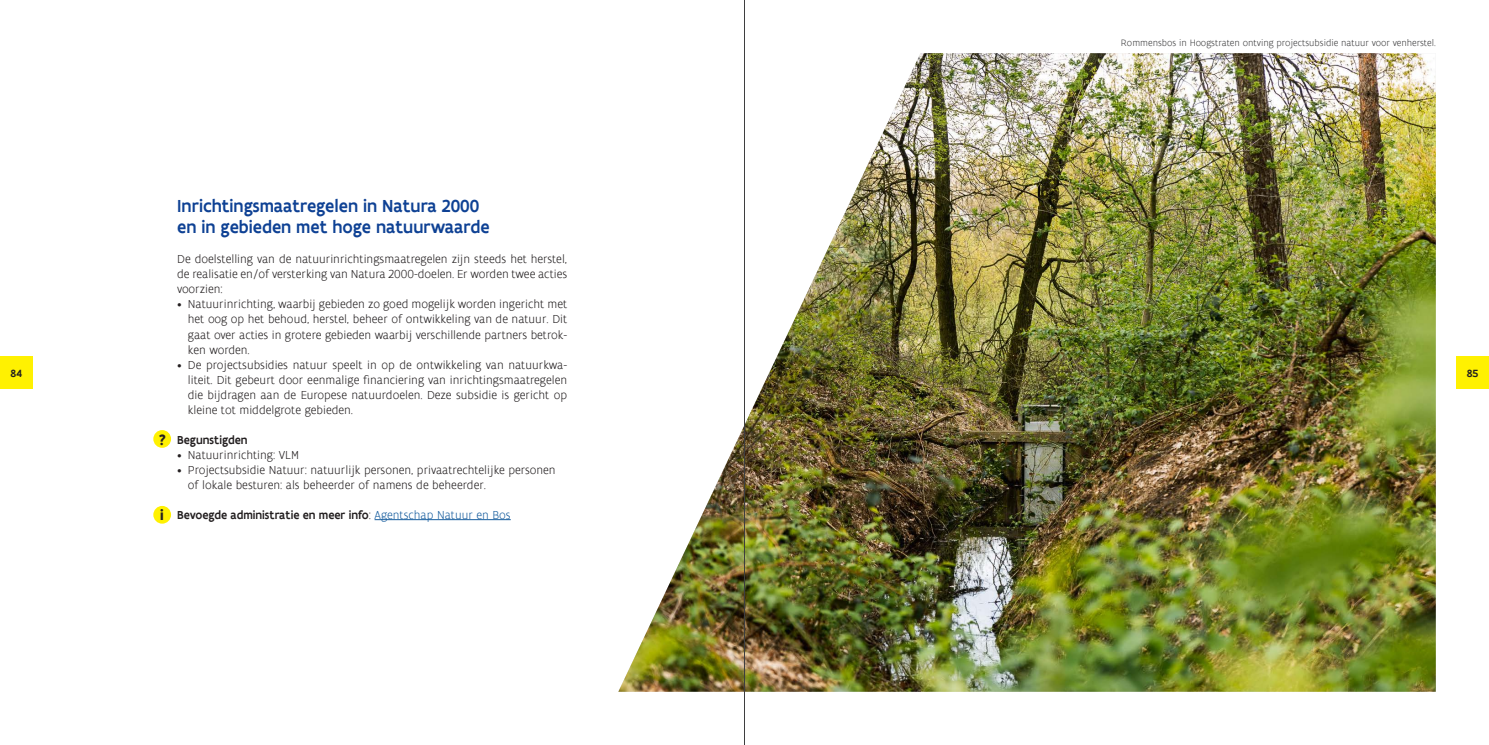
<style>
.page{position:relative;width:1489px;height:745px;background:#fff}
.page>*{position:absolute;margin:0;border:0;box-sizing:border-box;transform-origin:0 0}
.t1{font:500 18.75px "Flanders Art Sans";color:#0e4194}
.t2{font:700 15px "Flanders Art Sans";color:#231f20}
.t3{font:300 12.5px/15px "Flanders Art Sans";color:#231f20;text-align:justify}
.t4{font:500 12.5px "Flanders Art Sans";color:#231f20}
.t5{font:500 11.25px "Flanders Art Sans";color:#231f20}
.t6{font:300 10px "Flanders Art Sans";color:#3e3e3f}
.s1{font-weight:300}
.s2{font-weight:300;color:#175d9e}
</style>
<div class="page">
<div style="left:1455px;top:356px;width:33px;height:32px;background:#fff101"></div>
<div style="left:0;top:356px;width:33px;height:32px;background:#fff101"></div>
<hr style="left:374px;top:519px;width:136px;height:1px;background:#175d9e">
<div style="left:153px;top:505px;width:18px;height:18px;background:#fff101;border-radius:50%"></div>
<div style="left:153px;top:430px;width:18px;height:17px;background:#fff101;border-radius:50%"></div>
<img style="left:618px;top:53px;width:817px;height:638px">
<hr style="left:744px;top:0;width:1px;height:744px;background:#3e3e3f">
<p class="t6" style="left:1120px;top:37px;width:316px">Rommensbos in Hoogstraten ontving projectsubsidie natuur voor venherstel.</p>
<p class="t1" style="left:177px;top:194px;width:303px">Inrichtingsmaatregelen in Natura 2000</p>
<p class="t1" style="left:177px;top:215px;width:314px">en in gebieden met hoge natuurwaarde</p>
<p class="t3" style="left:177px;top:252px;width:391px">De doelstelling van de natuurinrichtingsmaatregelen zijn steeds het herstel, de realisatie en/of versterking van Natura 2000-doelen. Er worden twee acties voorzien:</p>
<p class="t3" style="left:188px;top:297px;width:381px;text-indent:-11px">• Natuurinrichting, waarbij gebieden zo goed mogelijk worden ingericht met het oog op het behoud, herstel, beheer of ontwikkeling van de natuur. Dit gaat over acties in grotere gebieden waarbij verschillende partners betrok&shy;ken worden.</p>
<p class="t3" style="left:188px;top:357px;width:381px;text-indent:-11px">• De projectsubsidies natuur speelt in op de ontwikkeling van natuurkwa&shy;liteit. Dit gebeurt door eenmalige financiering van inrichtingsmaatregelen die bijdragen aan de Europese natuurdoelen. Deze subsidie is gericht op kleine tot middelgrote gebieden.</p>
<p class="t4" style="left:177px;top:431px;width:72px">Begunstigden</p>
<p class="t3" style="left:177px;top:447px;width:123px">• Natuurinrichting: VLM</p>
<p class="t3" style="left:188px;top:462px;width:369px;text-indent:-11px">• Projectsubsidie Natuur: natuurlijk personen, privaatrechtelijke personen of lokale besturen: als beheerder of namens de beheerder.</p>
<p class="t5" style="left:11px;top:366px;width:13px">84</p>
<p class="t5" style="left:1466px;top:366px;width:13px">85</p>
<p class="t2" style="left:158px;top:430px;width:9px">?</p>
<p class="t2" style="left:160px;top:505px;width:6px">i</p>
<p class="t4" style="left:177px;top:506px;width:335px">Bevoegde administratie en meer info<span class="s1">:</span> <span class="s2">Agentschap Natuur en Bos</span></p>
</div>
